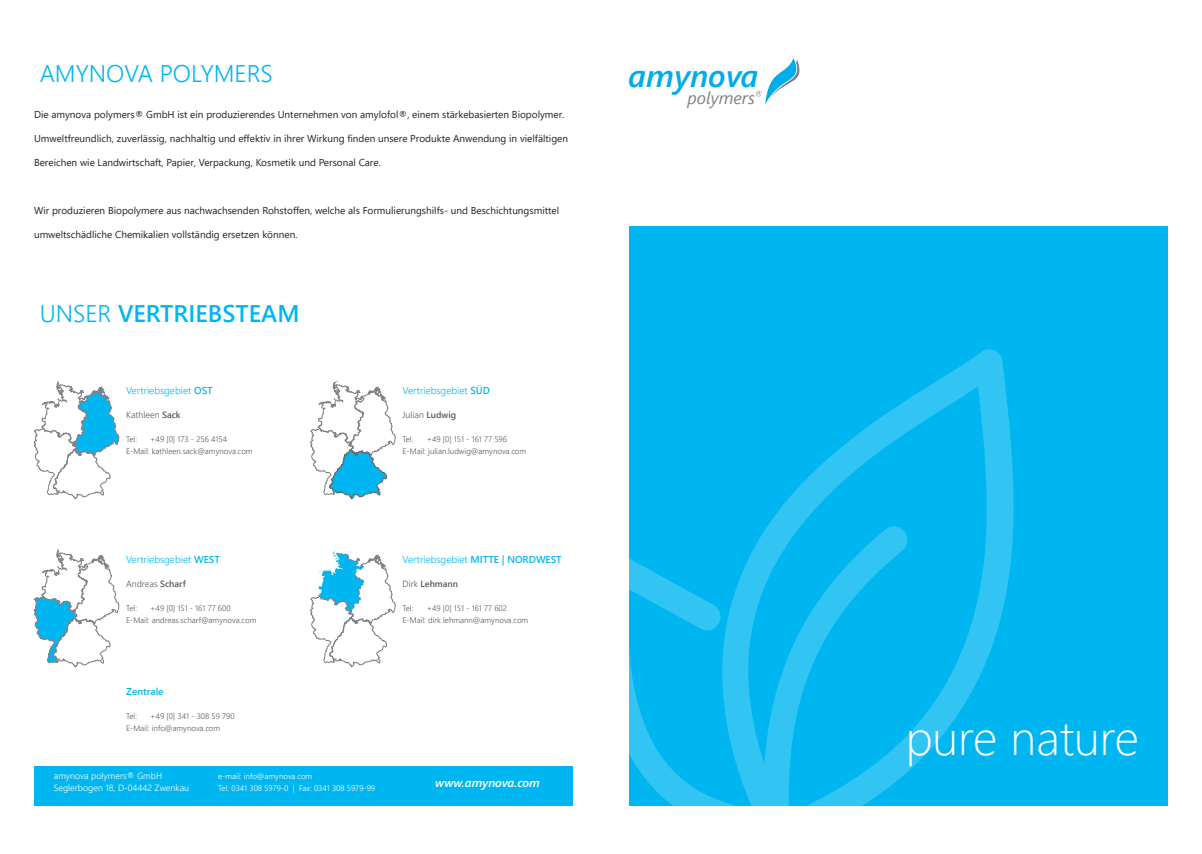
<style>
.page{position:relative;width:1202px;height:854px;background:#fff}
.page>*{position:absolute;margin:0;border:0;box-sizing:border-box;transform-origin:0 0}
.t1{font:300 48px "Segoe UI";color:#fff}
.t2{font:italic 600 31.6px "Segoe UI";color:#00ace9}
.t3{font:600 24px "Segoe UI";color:#00b6f0}
.t4{font:300 24px "Segoe UI";color:#00b6f0}
.t5{font:italic 17.2px "Segoe UI";color:#808285}
.t6{font:italic 600 12px "Segoe UI";color:#fff}
.t7{font:10px "Segoe UI";color:#231f20}
.t8{font:300 10px "Segoe UI";color:#00b6f0}
.t9{font:600 10px "Segoe UI";color:#00b6f0}
.t10{font:300 9px/12px "Segoe UI";color:#fff}
.t11{font:300 9px "Segoe UI";color:#57585a}
.t12{font:600 9px "Segoe UI";color:#57585a}
.t13{font:300 8px/12px "Segoe UI";color:#57585a;text-align:center}
.t14{font:300 8px/12px "Segoe UI";color:#fff}
.s1{font-weight:300}
.s2{font-weight:600}
</style>
<div class="page">
<div style="left:629px;top:226px;width:539px;height:579px;background:#00b6f0"></div>
<svg style="left:756px;top:58px;width:44px;height:47px"></svg>
<div style="left:34px;top:766px;width:539px;height:39px;background:#00b6f0"></div>
<svg style="left:310px;top:550px;width:86px;height:117px"></svg>
<svg style="left:34px;top:548px;width:85px;height:119px"></svg>
<svg style="left:310px;top:380px;width:86px;height:119px"></svg>
<svg style="left:34px;top:380px;width:85px;height:119px"></svg>
<svg style="left:629px;top:349px;width:386px;height:457px"></svg>
<h3 class="t4" style="left:40px;top:64px;width:235px">AMYNOVA POLYMERS</h3>
<p class="t7" style="left:34px;top:111px;width:532px">Die amynova polymers® GmbH ist ein produzierendes Unternehmen von amylofol®, einem stärkebasierten Biopolymer.</p>
<p class="t7" style="left:34px;top:129px;width:536px">Umweltfreundlich, zuverlässig, nachhaltig und effektiv in ihrer Wirkung finden unsere Produkte Anwendung in vielfältigen</p>
<p class="t7" style="left:34px;top:153px;width:348px">Bereichen wie Landwirtschaft, Papier, Verpackung, Kosmetik und Personal Care.</p>
<p class="t7" style="left:34px;top:201px;width:527px">Wir produzieren Biopolymere aus nachwachsenden Rohstoffen, welche als Formulierungshilfs- und Beschichtungsmittel</p>
<p class="t7" style="left:34px;top:225px;width:265px">umweltschädliche Chemikalien vollständig ersetzen können.</p>
<h3 class="t3" style="left:40px;top:304px;width:261px"><span class="s1">UNSER</span> VERTRIEBSTEAM</h3>
<p class="t8" style="left:126px;top:386px;width:88px">Vertriebsgebiet <span class="s2">OST</span></p>
<p class="t11" style="left:126px;top:411px;width:56px">Kathleen <span class="s2">Sack</span></p>
<p class="t13" style="left:126px;top:434px;width:12px">Tel:</p>
<p class="t13" style="left:126px;top:434px;width:128px">+49 [0] 173 - 256 4154<br>E-Mail: kathleen.sack@amynova.com</p>
<p class="t8" style="left:126px;top:554px;width:95px">Vertriebsgebiet <span class="s2">WEST</span></p>
<p class="t11" style="left:126px;top:579px;width:61px">Andreas <span class="s2">Scharf</span></p>
<p class="t13" style="left:126px;top:602px;width:12px">Tel:</p>
<p class="t13" style="left:126px;top:602px;width:132px">+49 [0] 151 - 161 77 600<br>E-Mail: andreas.scharf@amynova.com</p>
<p class="t9" style="left:126px;top:686px;width:39px">Zentrale</p>
<p class="t13" style="left:126px;top:710px;width:12px">Tel:</p>
<p class="t13" style="left:126px;top:710px;width:110px;text-align:left;text-indent:24px">+49 [0] 341 - 308 59 790<br>E-Mail: info@amynova.com</p>
<p class="t8" style="left:403px;top:386px;width:89px">Vertriebsgebiet <span class="s2">SÜD</span></p>
<p class="t11" style="left:403px;top:411px;width:55px">Julian <span class="s2">Ludwig</span></p>
<p class="t13" style="left:403px;top:434px;width:12px">Tel:</p>
<p class="t13" style="left:403px;top:434px;width:125px;text-align:left;text-indent:24px">+49 [0] 151 - 161 77 596<br>E-Mail: julian.ludwig@amynova.com</p>
<p class="t8" style="left:403px;top:554px;width:161px">Vertriebsgebiet <span class="s2">MITTE | NORDWEST</span></p>
<p class="t12" style="left:403px;top:579px;width:57px"><span class="s1">Dirk</span> Lehmann</p>
<p class="t13" style="left:403px;top:602px;width:12px">Tel:</p>
<p class="t13" style="left:403px;top:602px;width:127px">+49 [0] 151 - 161 77 602<br>E-Mail: dirk.lehmann@amynova.com</p>
<p class="t10" style="left:54px;top:770px;width:137px">amynova polymers® GmbH<br>Seglerbogen 18, D-04442 Zwenkau</p>
<p class="t14" style="left:218px;top:770px;width:158px">e-mail: info@amynova.com<br>Tel: 0341 308 5979-0 | Fax: 0341 308 5979-99</p>
<p class="t6" style="left:435px;top:779px;width:106px">www.amynova.com</p>
<h2 class="t2" style="left:628px;top:65px;width:132px">amynova</h2>
<h3 class="t5" style="left:687px;top:91px;width:69px">polymers</h3>
<h1 class="t1" style="left:906px;top:721px;width:235px">pure nature</h1>
</div>
